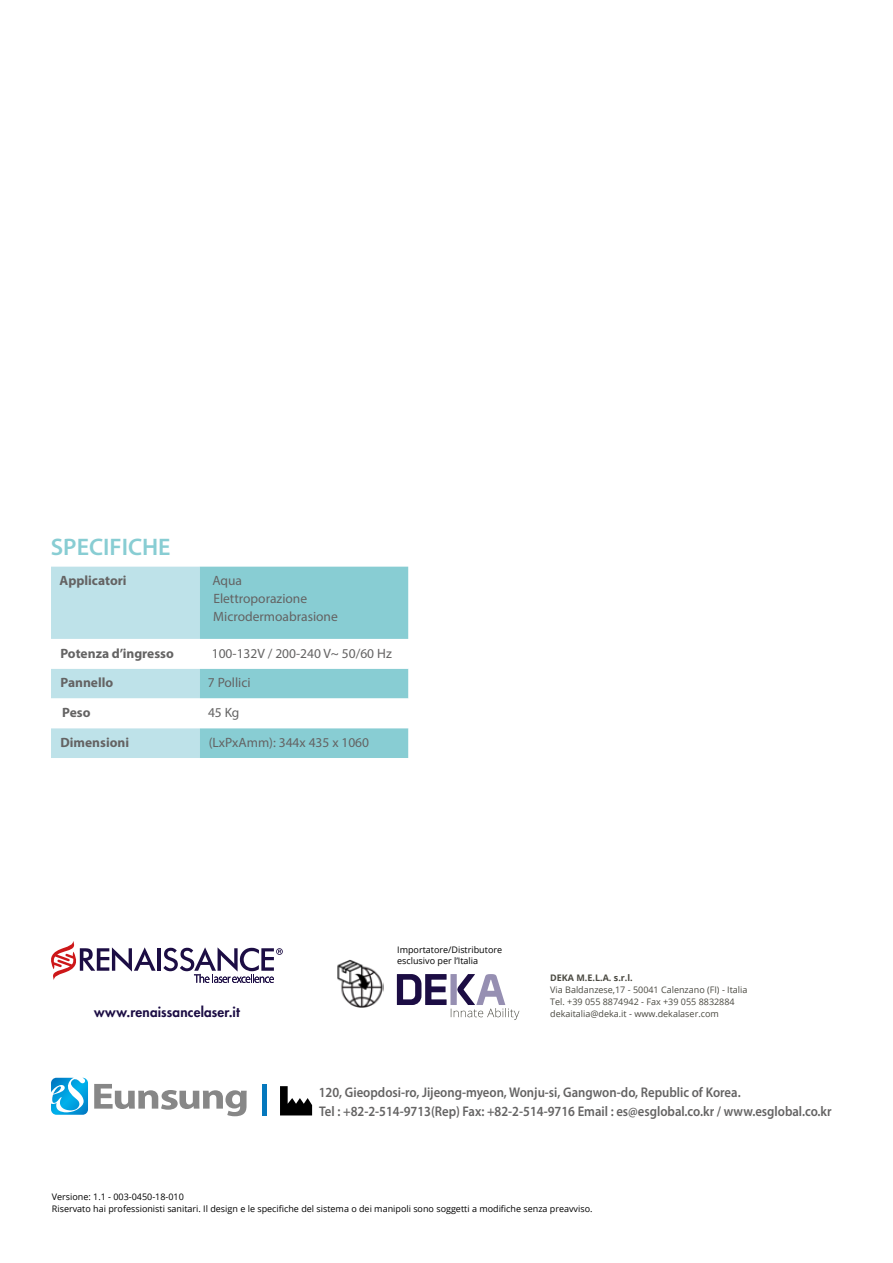
<style>
.page{position:relative;width:893px;height:1263px;background:#fff}
.page>*{position:absolute;margin:0;border:0;box-sizing:border-box;transform-origin:0 0}
.t1{font:600 24px "Myriad Pro";color:#88cdd3}
.t2{font:600 14.1px/19.5px "Myriad Pro";color:#646363;scale:.91 1}
.t3{font:13.5px/18px "Myriad Pro";color:#646363}
.t4{font:700 13.5px "Myriad Pro";color:#646363}
.t5{font:800 13.5px "Futura Std";letter-spacing:.015em;color:#1c0d44}
.t6{font:9px/12px "Open Sans";color:#000}
.t7{font:9px/12px "Open Sans";color:#4a4941}
.t8{font:700 9px "Open Sans";color:#4a4941}
</style>
<div class="page">
<hr style="left:157px;top:948px;width:4px;height:23px;background:#1c0d44">
<svg style="left:51px;top:941px;width:105px;height:39px"></svg>
<svg style="left:163px;top:947px;width:120px;height:36px"></svg>
<svg style="left:51px;top:567px;width:357px;height:191px"></svg>
<svg style="left:280px;top:1086px;width:32px;height:29px"></svg>
<hr style="left:262px;top:1084px;width:4px;height:32px;background:#0578bd">
<svg style="left:51px;top:1078px;width:37px;height:37px"></svg>
<svg style="left:94px;top:1084px;width:153px;height:32px"></svg>
<svg style="left:397px;top:974px;width:122px;height:46px"></svg>
<img style="left:337px;top:959px;width:47px;height:49px">
<h1 class="t1" style="left:51px;top:531px;width:121px">SPECIFICHE</h1>
<h3 class="t4" style="left:60px;top:572px;width:68px">Applicatori</h3>
<h3 class="t3" style="left:212px;top:571px;width:127px">Aqua<br>Elettroporazione<br>Microdermoabrasione</h3>
<h3 class="t4" style="left:60px;top:644px;width:115px">Potenza d’ingresso</h3>
<h3 class="t3" style="left:212px;top:644px;width:182px">100-132V / 200-240 V~ 50/60 Hz</h3>
<h3 class="t4" style="left:60px;top:674px;width:54px">Pannello</h3>
<h3 class="t3" style="left:208px;top:674px;width:44px">7 Pollici</h3>
<h3 class="t4" style="left:62px;top:704px;width:30px">Peso</h3>
<h3 class="t3" style="left:208px;top:703px;width:33px">45 Kg</h3>
<h3 class="t4" style="left:60px;top:733px;width:70px">Dimensioni</h3>
<h3 class="t3" style="left:209px;top:733px;width:162px">(LxPxAmm): 344x 435 x 1060</h3>
<h3 class="t5" style="left:94px;top:1003px;width:147px">www.renaissancelaser.it</h3>
<p class="t6" style="left:397px;top:944px;width:106px;line-height:10.8px">Importatore/Distributore esclusivo per l’Italia</p>
<p class="t8" style="left:550px;top:971px;width:84px">DEKA M.E.L.A. s.r.l.</p>
<p class="t7" style="left:550px;top:983px;width:199px">Via Baldanzese,17 - 50041 Calenzano (FI) - Italia<br>Tel. +39 055 8874942 - Fax +39 055 8832884 dekaitalia@deka.it - www.dekalaser.com</p>
<h2 class="t2" style="left:319px;top:1082px;width:565px">120, Gieopdosi-ro, Jijeong-myeon, Wonju-si, Gangwon-do, Republic of Korea.<br>Tel : +82-2-514-9713(Rep) Fax: +82-2-514-9716 Email : es@esglobal.co.kr / www.esglobal.co.kr</h2>
<p class="t6" style="left:52px;top:1190px;width:542px">Versione: 1.1 - 003-0450-18-010<br>Riservato hai professionisti sanitari. Il design e le specifiche del sistema o dei manipoli sono soggetti a modifiche senza preavviso.</p>
</div>
